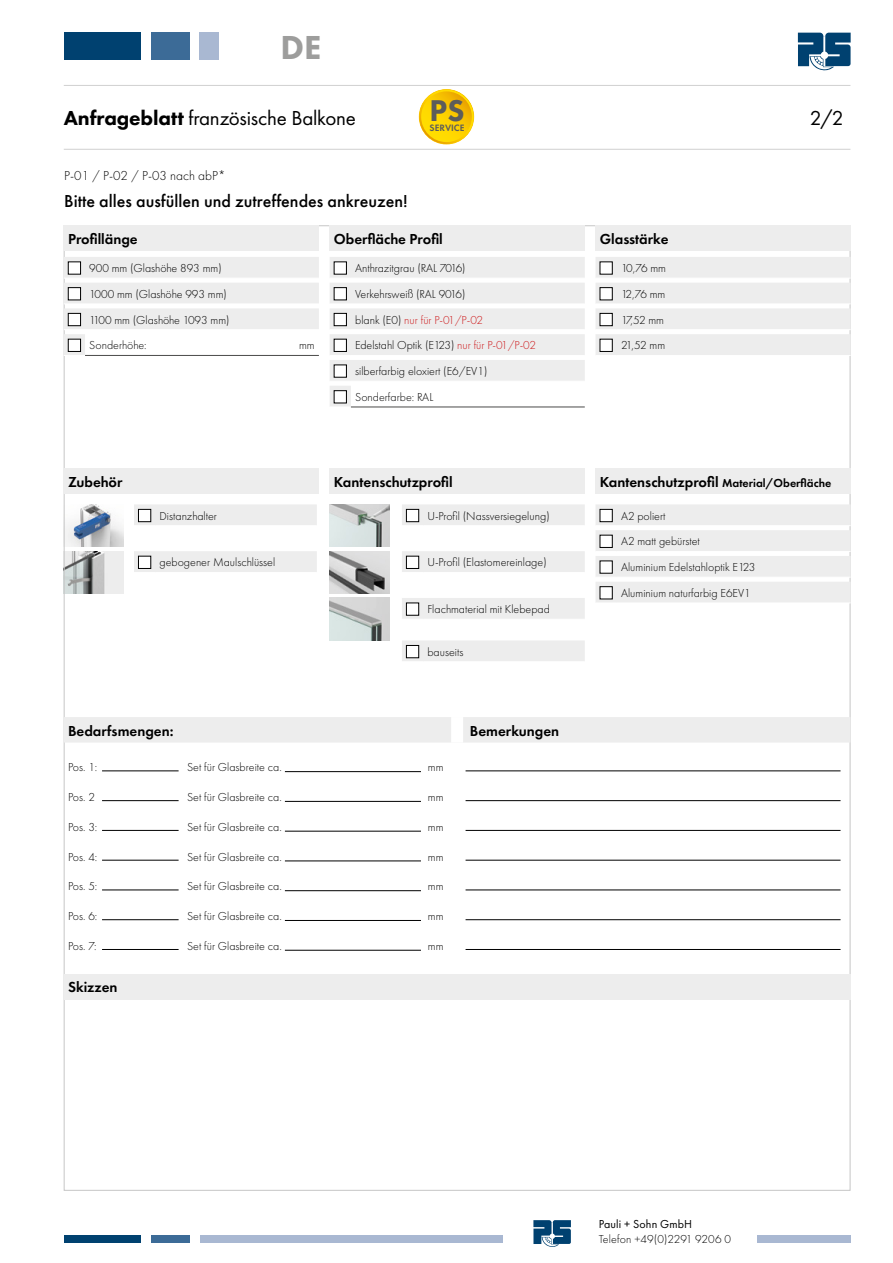
<style>
.page{position:relative;width:893px;height:1263px;background:#fff}
.page>*{position:absolute;margin:0;border:0;box-sizing:border-box;transform-origin:0 0}
.t1{font:800 34.5px "Futura PT";color:#9d9d9c}
.t2{font:800 31.2px "Futura PT";color:#5c5c5b}
.t3{font:21px "Futura PT";letter-spacing:-.01em;color:#000}
.t4{font:500 18px "Futura PT";color:#000}
.t5{font:600 15px "Futura PT";color:#000}
.t6{font:300 13.5px "Futura PT";color:#000}
.t7{font:300 12px/25.8px "Futura PT";color:#000}
.t8{font:600 12px "Futura PT";color:#000}
.t9{font:300 12px/25.8px "Futura PT";letter-spacing:-.065em;color:#000}
.t10{font:12px "Futura PT";letter-spacing:.01em;color:#000}
.t11{font:600 9.6px "Futura PT";color:#5c5c5b}
.s1{font-weight:800}
.s2{color:#cd1719}
.s3{font-size:15px}
</style>
<div class="page">
<svg style="left:533px;top:1220px;width:38px;height:27px"></svg>
<svg style="left:798px;top:33px;width:53px;height:37px"></svg>
<div style="left:64px;top:32px;width:76px;height:28px;background:#004170"></div>
<div style="left:151px;top:32px;width:38px;height:28px;background:#3c6b97"></div>
<div style="left:200px;top:32px;width:19px;height:28px;background:#a9b8d2"></div>
<div style="left:64px;top:1236px;width:76px;height:7px;background:#004170"></div>
<div style="left:151px;top:1236px;width:38px;height:7px;background:#3c6b97"></div>
<div style="left:200px;top:1236px;width:303px;height:7px;background:#a9b8d2"></div>
<div style="left:757px;top:1236px;width:93px;height:7px;background:#a9b8d2"></div>
<hr style="left:64px;top:85px;width:786px;height:1px;background:#d0d0d0">
<hr style="left:64px;top:149px;width:786px;height:1px;background:#d0d0d0">
<svg style="left:419px;top:90px;width:55px;height:54px"></svg>
<img style="left:330px;top:504px;width:59px;height:43px">
<img style="left:66px;top:504px;width:57px;height:43px">
<img style="left:330px;top:551px;width:59px;height:43px">
<img style="left:66px;top:551px;width:57px;height:43px">
<img style="left:330px;top:598px;width:59px;height:42px">
<hr style="left:102px;top:770px;width:77px;height:1px;background:#000">
<hr style="left:285px;top:771px;width:136px;height:1px;background:#000">
<hr style="left:102px;top:800px;width:77px;height:1px;background:#000">
<hr style="left:285px;top:801px;width:136px;height:1px;background:#000">
<hr style="left:102px;top:830px;width:77px;height:1px;background:#000">
<hr style="left:285px;top:831px;width:136px;height:1px;background:#000">
<hr style="left:102px;top:860px;width:77px;height:1px;background:#000">
<hr style="left:285px;top:860px;width:136px;height:1px;background:#000">
<hr style="left:102px;top:889px;width:77px;height:1px;background:#000">
<hr style="left:285px;top:890px;width:136px;height:1px;background:#000">
<hr style="left:102px;top:919px;width:77px;height:1px;background:#000">
<hr style="left:285px;top:920px;width:136px;height:1px;background:#000">
<hr style="left:102px;top:949px;width:77px;height:1px;background:#000">
<hr style="left:285px;top:950px;width:136px;height:1px;background:#000">
<hr style="left:466px;top:770px;width:374px;height:1px;background:#000">
<hr style="left:466px;top:800px;width:374px;height:1px;background:#000">
<hr style="left:466px;top:830px;width:374px;height:1px;background:#000">
<hr style="left:466px;top:860px;width:374px;height:1px;background:#000">
<hr style="left:466px;top:889px;width:374px;height:1px;background:#000">
<hr style="left:466px;top:919px;width:374px;height:1px;background:#000">
<hr style="left:466px;top:949px;width:374px;height:1px;background:#000">
<svg style="left:134px;top:504px;width:183px;height:68px"></svg>
<div style="left:138px;top:509px;width:13px;height:13px;background:#fff;border:1px solid #000"></div>
<div style="left:138px;top:556px;width:13px;height:13px;background:#fff;border:1px solid #000"></div>
<svg style="left:402px;top:504px;width:183px;height:157px"></svg>
<div style="left:406px;top:509px;width:13px;height:13px;background:#fff;border:1px solid #000"></div>
<div style="left:406px;top:556px;width:13px;height:13px;background:#fff;border:1px solid #000"></div>
<div style="left:406px;top:603px;width:13px;height:12px;background:#fff;border:1px solid #000"></div>
<div style="left:406px;top:645px;width:13px;height:13px;background:#fff;border:1px solid #000"></div>
<div style="left:64px;top:717px;width:786px;height:25px;background:#ededed"></div>
<div style="left:451px;top:717px;width:12px;height:25px;background:#fff"></div>
<div style="left:64px;top:974px;width:786px;height:25px;background:#ededed"></div>
<div style="left:64px;top:225px;width:255px;height:26px;background:#ededed"></div>
<svg style="left:64px;top:257px;width:255px;height:98px"></svg>
<hr style="left:85px;top:304px;width:234px;height:1px;background:#fff">
<hr style="left:85px;top:329px;width:234px;height:1px;background:#fff">
<hr style="left:85px;top:334px;width:234px;height:1px;background:#fff">
<hr style="left:85px;top:355px;width:234px;height:1px;background:#4a4a49">
<div style="left:68px;top:262px;width:13px;height:12px;background:#fff;border:1px solid #000"></div>
<div style="left:68px;top:287px;width:13px;height:13px;background:#fff;border:1px solid #000"></div>
<div style="left:68px;top:313px;width:13px;height:13px;background:#fff;border:1px solid #000"></div>
<div style="left:68px;top:339px;width:13px;height:13px;background:#fff;border:1px solid #000"></div>
<div style="left:595px;top:225px;width:256px;height:26px;background:#ededed"></div>
<svg style="left:596px;top:257px;width:255px;height:99px"></svg>
<div style="left:600px;top:262px;width:12px;height:12px;background:#fff"></div>
<div style="left:600px;top:287px;width:12px;height:13px;background:#fff;border:1px solid #000"></div>
<div style="left:600px;top:313px;width:12px;height:13px;background:#fff;border:1px solid #000"></div>
<div style="left:600px;top:339px;width:12px;height:13px;background:#fff;border:1px solid #000"></div>
<div style="left:330px;top:225px;width:255px;height:26px;background:#ededed"></div>
<svg style="left:330px;top:257px;width:255px;height:150px"></svg>
<hr style="left:351px;top:278px;width:234px;height:1px;background:#fff">
<hr style="left:351px;top:304px;width:234px;height:1px;background:#fff">
<hr style="left:351px;top:329px;width:234px;height:1px;background:#fff">
<hr style="left:351px;top:355px;width:234px;height:1px;background:#fff">
<hr style="left:351px;top:381px;width:234px;height:1px;background:#fff">
<hr style="left:351px;top:385px;width:234px;height:1px;background:#fff">
<hr style="left:351px;top:407px;width:234px;height:1px;background:#4a4a49">
<div style="left:334px;top:262px;width:13px;height:12px;background:#fff;border:1px solid #000"></div>
<div style="left:334px;top:287px;width:13px;height:13px;background:#fff;border:1px solid #000"></div>
<div style="left:334px;top:313px;width:13px;height:13px;background:#fff;border:1px solid #000"></div>
<div style="left:334px;top:339px;width:13px;height:13px;background:#fff;border:1px solid #000"></div>
<div style="left:334px;top:365px;width:13px;height:12px;background:#fff;border:1px solid #000"></div>
<div style="left:334px;top:390px;width:13px;height:13px;background:#fff;border:1px solid #000"></div>
<div style="left:64px;top:468px;width:255px;height:26px;background:#ededed"></div>
<div style="left:330px;top:468px;width:255px;height:26px;background:#ededed"></div>
<div style="left:595px;top:468px;width:256px;height:26px;background:#ededed"></div>
<svg style="left:596px;top:504px;width:255px;height:100px"></svg>
<div style="left:600px;top:509px;width:12px;height:13px;background:#fff;border:1px solid #000"></div>
<div style="left:600px;top:535px;width:12px;height:13px;background:#fff;border:1px solid #000"></div>
<div style="left:600px;top:561px;width:12px;height:12px;background:#fff"></div>
<div style="left:600px;top:586px;width:12px;height:13px;background:#fff;border:1px solid #000"></div>
<h1 class="t1" style="left:281px;top:26px;width:42px">DE</h1>
<h2 class="t2" style="left:430px;top:91px;width:36px">PS</h2>
<p class="t11" style="left:430px;top:122px;width:36px">SERVICE</p>
<h3 class="t3" style="left:64px;top:105px;width:294px"><span class="s1">Anfrageblatt</span> französische Balkone</h3>
<h3 class="t3" style="left:810px;top:105px;width:36px">2/2</h3>
<p class="t6" style="left:64px;top:168px;width:163px">P-01 / P-02 / P-03 nach abP*</p>
<h3 class="t4" style="left:64px;top:191px;width:345px">Bitte alles ausfüllen und zutreffendes ankreuzen!</h3>
<p class="t5" style="left:68px;top:229px;width:71px">Profillänge</p>
<p class="t7" style="left:89px;top:255px;width:142px">900 mm (Glashöhe 893 mm)<br>1000 mm (Glashöhe 993 mm)<br>1100 mm (Glashöhe 1093 mm)<br>Sonderhöhe:</p>
<p class="t7" style="left:299px;top:333px;width:17px">mm</p>
<p class="t5" style="left:334px;top:229px;width:110px">Oberfläche Profil</p>
<p class="t7" style="left:355px;top:255px;width:182px">Anthrazitgrau (RAL 7016)<br>Verkehrsweiß (RAL 9016)<br>blank (E0) <span class="s2">nur für P-01/P-02<br></span>Edelstahl Optik (E123) <span class="s2">nur für P-01/P-02 </span>silberfarbig eloxiert (E6/EV1)<br>Sonderfarbe: RAL</p>
<p class="t5" style="left:600px;top:229px;width:70px">Glasstärke</p>
<p class="t9" style="left:621px;top:255px;width:47px">10,76 mm<br>12,76 mm<br>17,52 mm<br>21,52 mm</p>
<p class="t5" style="left:68px;top:472px;width:56px">Zubehör</p>
<p class="t5" style="left:334px;top:472px;width:120px">Kantenschutzprofil</p>
<p class="t8" style="left:600px;top:475px;width:233px"><span class="s3">Kantenschutzprofil</span> Material/Oberfläche</p>
<p class="t7" style="left:621px;top:503px;width:136px">A2 poliert<br>A2 matt gebürstet<br>Aluminium Edelstahloptik E123<br>Aluminium naturfarbig E6EV1</p>
<p class="t7" style="left:427px;top:503px;width:124px">U-Profil (Nassversiegelung)</p>
<p class="t7" style="left:427px;top:550px;width:121px">U-Profil (Elastomereinlage)</p>
<p class="t7" style="left:427px;top:596px;width:124px">Flachmaterial mit Klebepad</p>
<p class="t7" style="left:427px;top:639px;width:37px">bauseits</p>
<p class="t7" style="left:160px;top:503px;width:59px">Distanzhalter</p>
<p class="t7" style="left:160px;top:550px;width:117px">gebogener Maulschlüssel</p>
<p class="t5" style="left:68px;top:721px;width:107px">Bedarfsmengen:</p>
<p class="t5" style="left:470px;top:721px;width:91px">Bemerkungen</p>
<p class="t7" style="left:68px;top:754px;width:31px">Pos. 1:</p>
<p class="t7" style="left:187px;top:754px;width:96px">Set für Glasbreite ca.</p>
<p class="t7" style="left:428px;top:754px;width:17px">mm</p>
<p class="t7" style="left:68px;top:784px;width:28px">Pos. 2</p>
<p class="t7" style="left:187px;top:784px;width:96px">Set für Glasbreite ca.</p>
<p class="t7" style="left:428px;top:784px;width:17px">mm</p>
<p class="t7" style="left:68px;top:814px;width:31px">Pos. 3:</p>
<p class="t7" style="left:187px;top:814px;width:96px">Set für Glasbreite ca.</p>
<p class="t7" style="left:428px;top:814px;width:17px">mm</p>
<p class="t7" style="left:68px;top:844px;width:31px">Pos. 4:</p>
<p class="t7" style="left:187px;top:844px;width:96px">Set für Glasbreite ca.</p>
<p class="t7" style="left:428px;top:844px;width:17px">mm</p>
<p class="t7" style="left:68px;top:873px;width:31px">Pos. 5:</p>
<p class="t7" style="left:187px;top:873px;width:96px">Set für Glasbreite ca.</p>
<p class="t7" style="left:428px;top:873px;width:17px">mm</p>
<p class="t7" style="left:68px;top:903px;width:31px">Pos. 6:</p>
<p class="t7" style="left:187px;top:903px;width:96px">Set für Glasbreite ca.</p>
<p class="t7" style="left:428px;top:903px;width:17px">mm</p>
<p class="t7" style="left:68px;top:933px;width:30px">Pos. 7:</p>
<p class="t7" style="left:187px;top:933px;width:96px">Set für Glasbreite ca.</p>
<p class="t7" style="left:428px;top:933px;width:17px">mm</p>
<p class="t5" style="left:68px;top:978px;width:51px">Skizzen</p>
<p class="t10" style="left:599px;top:1217px;width:95px">Pauli + Sohn GmbH</p>
<p class="t7" style="left:599px;top:1226px;width:134px">Telefon +49(0)2291 9206 0</p>
</div>
